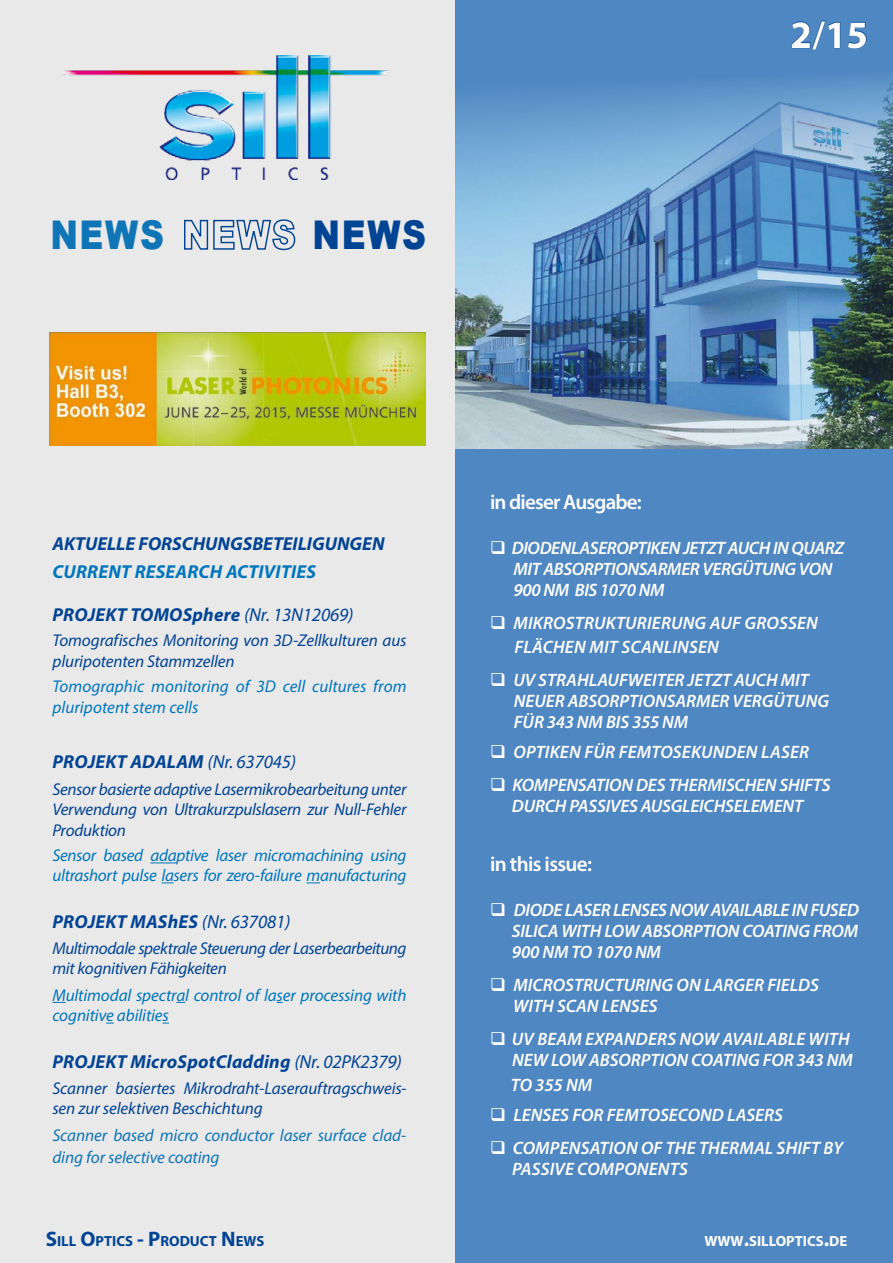
<style>
.page{position:relative;width:893px;height:1263px;background:#4e87c1}
.page>*{position:absolute;margin:0;border:0;box-sizing:border-box;transform-origin:0 0}
.t1{font:900 39.6px "Arial";color:#1075b7;scale:.84 1}
.t2{font:900 39.6px "Arial";color:#004494;scale:.84 1}
.t3{font:700 38.85px "Myriad Pro";color:#fff}
.t4{font:600 21px "Myriad Pro";letter-spacing:-.04em;color:#fff}
.t5{font:italic 700 18.75px "Myriad Pro";letter-spacing:.01em;color:#004494}
.t6{font:italic 700 18.75px "Myriad Pro";letter-spacing:.01em;color:#0076bd}
.t7{font:italic 600 18px/21.1px "Myriad Pro";color:#fff}
.t8{font:italic 600 18px/21px "Myriad Pro";color:#fff}
.t9{font:italic 600 18px/21px "Myriad Pro";letter-spacing:-.02em;color:#fff}
.t10{font:italic 17.1px/20.2px "Myriad Pro";letter-spacing:-.015em;color:#004494}
.t11{font:italic 17.1px/20.7px "Myriad Pro";letter-spacing:-.015em;color:#0076bd}
.t12{font:italic 17.1px/21.9px "Myriad Pro";letter-spacing:-.01em;color:#1075b7}
.t13{font:700 14.7px "Myriad Pro";color:#004494}
.t14{font:700 14.7px "Myriad Pro";color:#fff}
.s1{font-weight:600}
.s2{font-weight:400}
.s3{font-size:21px}
</style>
<div class="page">
<div style="left:0;top:0;width:454px;height:1263px;background:#e9e9ea"></div>
<svg style="left:184px;top:219px;width:112px;height:32px"></svg>
<svg style="left:150px;top:862px;width:26px;height:1px"></svg>
<svg style="left:161px;top:882px;width:13px;height:1px"></svg>
<svg style="left:306px;top:882px;width:14px;height:1px"></svg>
<svg style="left:52px;top:1002px;width:14px;height:1px"></svg>
<img style="left:49px;top:333px;width:376px;height:112px">
<svg style="left:791px;top:20px;width:50px;height:30px"></svg>
<svg style="left:847px;top:22px;width:20px;height:27px"></svg>
<img style="left:63px;top:55px;width:325px;height:124px">
<img style="left:455px;top:79px;width:438px;height:370px">
<h1 class="t1" style="left:50px;top:206px;width:137px">NEWS</h1>
<h1 class="t2" style="left:313px;top:206px;width:137px">NEWS</h1>
<h2 class="t3" style="left:790px;top:9px;width:79px">2<span class="s1">/</span>15</h2>
<p class="t5" style="left:52px;top:531px;width:334px">AKTUELLE FORSCHUNGSBETEILIGUNGEN</p>
<p class="t6" style="left:52px;top:560px;width:265px">CURRENT RESEARCH ACTIVITIES</p>
<p class="t5" style="left:52px;top:602px;width:303px">PROJEKT TOMOSphere <span class="s2">(Nr. 13N12069)</span></p>
<p class="t10" style="left:52px;top:630px;width:356px">Tomografisches Monitoring von 3D-Zellkulturen aus pluripotenten Stammzellen</p>
<p class="t11" style="left:52px;top:676px;width:356px">Tomographic monitoring of 3D cell cultures from pluripotent stem cells</p>
<p class="t5" style="left:52px;top:750px;width:245px">PROJEKT ADALAM <span class="s2">(Nr. 637045)</span></p>
<p class="t10" style="left:52px;top:779px;width:356px;text-align:justify">Sensor basierte adaptive Lasermikrobearbeitung unter Verwendung von Ultrakurzpulslasern zur Null-Fehler Produktion</p>
<p class="t11" style="left:52px;top:845px;width:356px;line-height:20px">Sensor based adaptive laser micromachining using ultrashort pulse lasers for zero-failure manufacturing</p>
<p class="t5" style="left:52px;top:910px;width:240px">PROJEKT MAShES <span class="s2">(Nr. 637081)</span></p>
<p class="t10" style="left:52px;top:938px;width:356px">Multimodale spektrale Steuerung der Laserbearbeitung mit kognitiven Fähigkeiten</p>
<p class="t11" style="left:52px;top:984px;width:356px">Multimodal spectral control of laser processing with cognitive abilities</p>
<p class="t5" style="left:52px;top:1050px;width:351px">PROJEKT MicroSpotCladding <span class="s2">(Nr. 02PK2379)</span></p>
<p class="t10" style="left:52px;top:1078px;width:356px">Scanner basiertes Mikrodraht-Laserauftragschweis&shy;sen zur selektiven Beschichtung</p>
<p class="t12" style="left:52px;top:1124px;width:356px">Scanner based micro conductor laser surface clad&shy;ding for selective coating</p>
<p class="t4" style="left:490px;top:489px;width:153px">in dieser Ausgabe:</p>
<p class="t9" style="left:514px;top:537px;width:332px;text-indent:-23px">❑ DIODENLASEROPTIKEN JETZT AUCH IN QUARZ<br>MIT ABSORPTIONSARMER VERGÜTUNG VON<br>900 NM BIS 1070 NM</p>
<p class="t8" style="left:514px;top:611px;width:305px;line-height:23.7px;text-indent:-24px">❑ MIKROSTRUKTURIERUNG AUF GROSSEN<br>FLÄCHEN MIT SCANLINSEN</p>
<p class="t7" style="left:514px;top:669px;width:317px;text-indent:-24px">❑ UV STRAHLAUFWEITER JETZT AUCH MIT<br>NEUER ABSORPTIONSARMER VERGÜTUNG<br>FÜR 343 NM BIS 355 NM</p>
<p class="t8" style="left:490px;top:741px;width:321px">❑ OPTIKEN FÜR FEMTOSEKUNDEN LASER</p>
<p class="t7" style="left:490px;top:774px;width:44px">❑ KOMPEN</p>
<p class="t7" style="left:578px;top:774px;width:20px">SATION</p>
<p class="t7" style="left:636px;top:774px;width:43px">DES THERMI</p>
<p class="t7" style="left:726px;top:774px;width:20px">SCHEN</p>
<p class="t7" style="left:780px;top:774px;width:19px">SHIFT</p>
<p class="t7" style="left:822px;top:774px;width:10px">S</p>
<p class="t7" style="left:512px;top:795px;width:35px">DURCH</p>
<p class="t7" style="left:570px;top:795px;width:112px">PA SSIVES AUSGLEICH</p>
<p class="t7" style="left:725px;top:795px;width:20px">SELEMENT</p>
<p class="t4" style="left:490px;top:851px;width:104px">in this issue:</p>
<p class="t8" style="left:512px;top:899px;width:349px;text-align:justify;text-indent:-22px">❑ DIODE LASER LENSES NOW AVAILABLE IN FUSED SILICA WITH LOW ABSORPTION COATING FROM 900 NM TO 1070 NM</p>
<p class="t8" style="left:513px;top:974px;width:307px;text-indent:-23px">❑ MICROSTRUCTURING ON LARGER FIELDS<br>WITH SCAN LENSES</p>
<p class="t7" style="left:490px;top:1028px;width:60px">❑ UV BEAM</p>
<p class="t7" style="left:585px;top:1028px;width:109px">EXPANDERS NOW</p>
<p class="t7" style="left:722px;top:1028px;width:30px">AVAILABLE</p>
<p class="t7" style="left:809px;top:1028px;width:11px">WITH</p>
<p class="t7" style="left:512px;top:1049px;width:14px">NEW</p>
<p class="t7" style="left:551px;top:1049px;width:13px">LOW</p>
<p class="t7" style="left:589px;top:1049px;width:41px">ABSORPTION</p>
<p class="t7" style="left:691px;top:1049px;width:11px">COATING</p>
<p class="t7" style="left:763px;top:1049px;width:12px">FOR</p>
<p class="t7" style="left:797px;top:1049px;width:44px">343 NM</p>
<p class="t7" style="left:511px;top:1074px;width:70px">TO 355 NM</p>
<p class="t8" style="left:490px;top:1104px;width:294px">❑ LENSES FOR FEMTOSECOND LASERS</p>
<p class="t7" style="left:490px;top:1137px;width:35px">❑ COMPEN</p>
<p class="t7" style="left:581px;top:1137px;width:20px">SATION</p>
<p class="t7" style="left:641px;top:1137px;width:36px">OF THE</p>
<p class="t7" style="left:699px;top:1137px;width:12px">THERMAL</p>
<p class="t7" style="left:777px;top:1137px;width:19px">SHIFT</p>
<p class="t7" style="left:824px;top:1137px;width:21px">BY</p>
<p class="t7" style="left:512px;top:1158px;width:78px">PASSIVE COMPONENT</p>
<p class="t7" style="left:679px;top:1158px;width:10px">S</p>
<p class="t13" style="left:46px;top:1231px;width:219px"><span class="s3">S</span>ILL <span class="s3">O</span>PTICS <span class="s3">- P</span>RODUCT <span class="s3">N</span>EWS</p>
<p class="t14" style="left:704px;top:1231px;width:144px">WWW<span class="s3">.</span>SILLOPTICS<span class="s3">.</span>DE</p>
</div>
